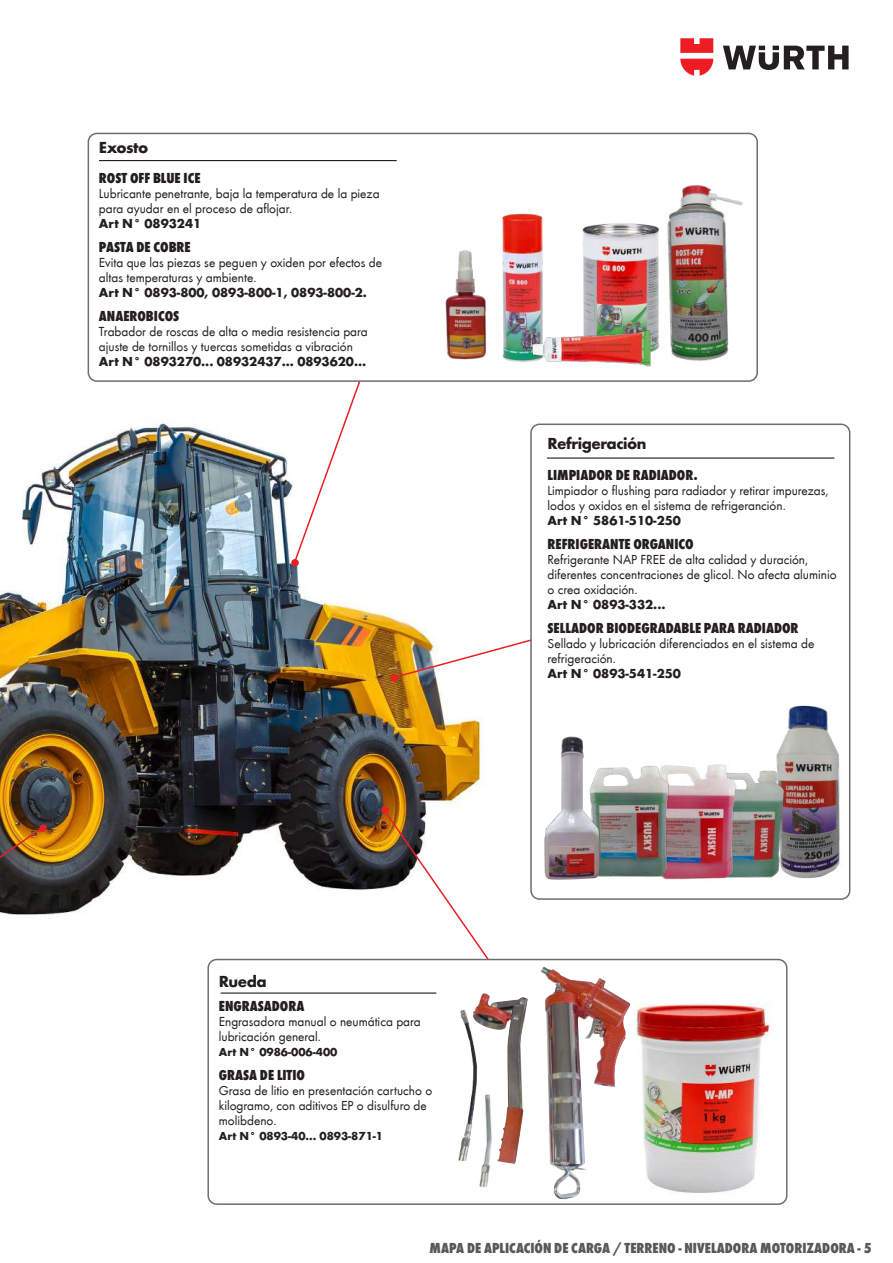
<style>
.page{position:relative;width:893px;height:1263px;background:#fff}
.page>*{position:absolute;margin:0;border:0;box-sizing:border-box;transform-origin:0 0}
.t1{font:700 16.5px "Wuerth";letter-spacing:-.03em;color:#231f20}
.t2{font:800 condensed 15px "Wuerth";color:#231f20}
.t3{font:800 condensed 15px "Wuerth";color:#57585a}
.t4{font:13.5px/15px "Wuerth";color:#231f20}
.t5{font:700 13.5px "Wuerth";color:#231f20}
.t6{font:700 12px "Wuerth";color:#231f20}
</style>
<div class="page">
<svg style="left:723px;top:46px;width:126px;height:24px"></svg>
<svg style="left:680px;top:38px;width:33px;height:38px"></svg>
<img style="left:0;top:423px;width:484px;height:492px">
<img style="left:0;top:824px;width:47px;height:91px">
<svg style="left:390px;top:586px;width:140px;height:96px"></svg>
<svg style="left:291px;top:559px;width:8px;height:8px"></svg>
<svg style="left:292px;top:382px;width:135px;height:183px"></svg>
<div style="left:88px;top:133px;width:670px;height:249px;border:2px solid #6c6d70;border-radius:9px"></div>
<hr style="left:99px;top:160px;width:298px;height:1px;background:#231f20">
<div style="left:530px;top:423px;width:320px;height:477px;border:2px solid #6c6d70;border-radius:9px"></div>
<hr style="left:547px;top:457px;width:287px;height:2px;background:#231f20">
<svg style="left:381px;top:806px;width:8px;height:8px"></svg>
<svg style="left:383px;top:809px;width:226px;height:150px"></svg>
<div style="left:207px;top:959px;width:580px;height:246px;border:2px solid #6c6d70;border-radius:9px"></div>
<hr style="left:221px;top:992px;width:215px;height:2px;background:#231f20">
<img style="left:482px;top:967px;width:148px;height:233px">
<img style="left:479px;top:1091px;width:25px;height:102px">
<img style="left:458px;top:995px;width:37px;height:175px">
<img style="left:634px;top:1004px;width:138px;height:189px">
<img style="left:667px;top:185px;width:76px;height:176px">
<img style="left:582px;top:223px;width:78px;height:126px">
<img style="left:502px;top:213px;width:41px;height:149px">
<img style="left:530px;top:326px;width:128px;height:41px">
<img style="left:445px;top:250px;width:41px;height:110px">
<img style="left:776px;top:705px;width:64px;height:174px">
<img style="left:739px;top:768px;width:47px;height:111px">
<img style="left:675px;top:764px;width:64px;height:116px">
<img style="left:606px;top:764px;width:69px;height:116px">
<img style="left:534px;top:736px;width:72px;height:144px">
<p class="t1" style="left:99px;top:135px;width:51px">Exosto</p>
<p class="t2" style="left:99px;top:167px;width:103px">ROST OFF BLUE ICE</p>
<p class="t4" style="left:99px;top:185px;width:282px">Lubricante penetrante, baja la temperatura de la pieza para ayudar en el proceso de aflojar.</p>
<p class="t5" style="left:99px;top:213px;width:104px">Art N° 0893241</p>
<p class="t2" style="left:99px;top:236px;width:93px">PASTA DE COBRE</p>
<p class="t4" style="left:99px;top:254px;width:285px">Evita que las piezas se peguen y oxiden por efectos de altas temperaturas y ambiente.</p>
<p class="t5" style="left:99px;top:282px;width:269px">Art N° 0893-800, 0893-800-1, 0893-800-2.</p>
<p class="t2" style="left:99px;top:305px;width:82px">ANAEROBICOS</p>
<p class="t4" style="left:99px;top:323px;width:270px">Trabador de roscas de alta o media resistencia para ajuste de tornillos y tuercas sometidas a vibración</p>
<p class="t5" style="left:99px;top:351px;width:269px">Art N° 0893270... 08932437... 0893620...</p>
<p class="t1" style="left:548px;top:431px;width:100px">Refrigeración</p>
<p class="t2" style="left:548px;top:465px;width:152px">LIMPIADOR DE RADIADOR.</p>
<p class="t4" style="left:548px;top:483px;width:283px">Limpiador o flushing para radiador y retirar impurezas, lodos y oxidos en el sistema de refrigeranción.</p>
<p class="t5" style="left:548px;top:511px;width:135px">Art N° 5861-510-250</p>
<p class="t2" style="left:548px;top:534px;width:148px">REFRIGERANTE ORGANICO</p>
<p class="t4" style="left:548px;top:552px;width:291px">Refrigerante NAP FREE de alta calidad y duración, diferentes concentraciones de glicol. No afecta aluminio o crea oxidación.</p>
<p class="t5" style="left:548px;top:595px;width:119px">Art N° 0893-332...</p>
<p class="t2" style="left:548px;top:618px;width:252px">SELLADOR BIODEGRADABLE PARA RADIADOR</p>
<p class="t4" style="left:548px;top:636px;width:268px">Sellado y lubricación diferenciados en el sistema de refrigeración.</p>
<p class="t5" style="left:548px;top:664px;width:135px">Art N° 0893-541-250</p>
<p class="t1" style="left:219px;top:969px;width:49px">Rueda</p>
<p class="t2" style="left:219px;top:995px;width:87px">ENGRASADORA</p>
<p class="t4" style="left:219px;top:1013px;width:203px">Engrasadora manual o neumática para lubricación general.</p>
<p class="t6" style="left:219px;top:1043px;width:120px">Art N° 0986-006-400</p>
<p class="t2" style="left:219px;top:1064px;width:88px">GRASA DE LITIO</p>
<p class="t4" style="left:219px;top:1082px;width:215px">Grasa de litio en presentación cartucho o kilogramo, con aditivos EP o disulfuro de molibdeno.</p>
<p class="t6" style="left:219px;top:1127px;width:166px">Art N° 0893-40... 0893-871-1</p>
<p class="t3" style="left:430px;top:1237px;width:444px">MAPA DE APLICACIÓN DE CARGA / TERRENO - NIVELADORA MOTORIZADORA - 5</p>
</div>
